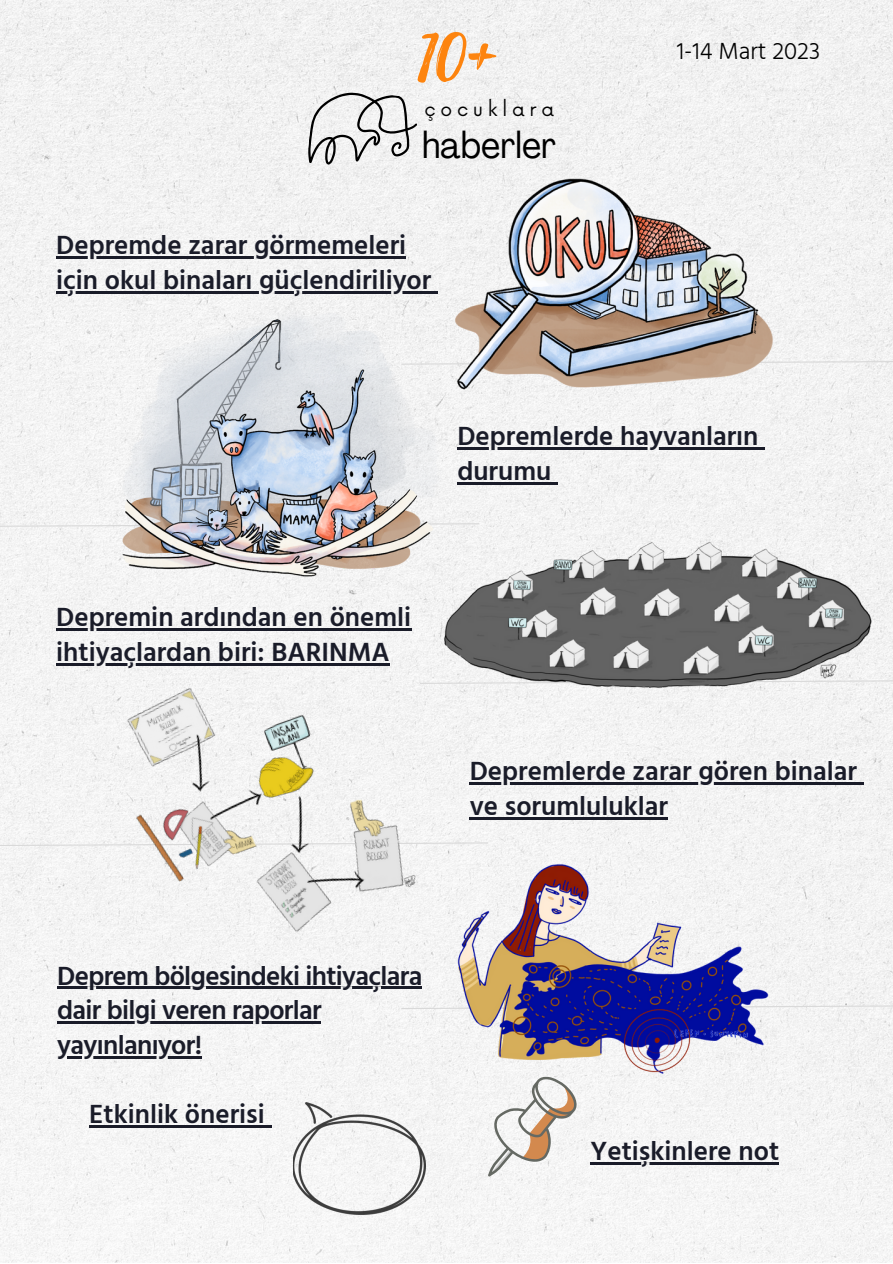
<style>
.page{position:relative;width:893px;height:1264px;background:#fff}
.page>*{position:absolute;margin:0;border:0;box-sizing:border-box;transform-origin:0 0}
.t1{font:78.15px "Playlist Script";color:#fd840f}
.t2{font:condensed 37.2px "Agrandir";color:#000}
.t3{font:600 27px/34.8px "Hind";color:#1a1c29}
.t4{font:600 27px/34.8px "Hind";letter-spacing:-.025em;color:#1a1c29}
.t5{font:300 24px "Hind";color:#000}
.t6{font:18.6px "Now";letter-spacing:.265em;color:#000}
</style>
<div class="page">
<img style="left:0;top:0;width:892px;height:1262px">
<svg style="left:0;top:522px;width:87px;height:6px"></svg>
<svg style="left:807px;top:359px;width:85px;height:6px"></svg>
<svg style="left:0;top:841px;width:46px;height:6px"></svg>
<svg style="left:771px;top:1004px;width:121px;height:5px"></svg>
<img style="left:293px;top:1102px;width:132px;height:112px">
<svg style="left:488px;top:1085px;width:90px;height:91px"></svg>
<svg style="left:307px;top:88px;width:82px;height:84px"></svg>
<img style="left:389px;top:46px;width:418px;height:334px">
<img style="left:87px;top:251px;width:370px;height:332px">
<img style="left:46px;top:583px;width:404px;height:442px">
<img style="left:426px;top:380px;width:466px;height:474px">
<hr style="left:56px;top:628px;width:355px;height:3px;background:#1a1c29">
<hr style="left:56px;top:663px;width:333px;height:2px;background:#1a1c29">
<hr style="left:469px;top:782px;width:388px;height:2px;background:#1a1c29">
<svg style="left:857px;top:782px;width:6px;height:2px"></svg>
<hr style="left:56px;top:256px;width:350px;height:2px;background:#1a1c29">
<hr style="left:56px;top:291px;width:375px;height:2px;background:#1a1c29">
<svg style="left:431px;top:291px;width:7px;height:2px"></svg>
<hr style="left:457px;top:447px;width:301px;height:2px;background:#1a1c29">
<svg style="left:758px;top:447px;width:7px;height:2px"></svg>
<hr style="left:457px;top:482px;width:94px;height:2px;background:#1a1c29">
<svg style="left:551px;top:482px;width:7px;height:2px"></svg>
<hr style="left:57px;top:986px;width:365px;height:3px;background:#1a1c29">
<hr style="left:57px;top:1021px;width:44px;height:2px;background:#1a1c29">
<hr style="left:101px;top:1021px;width:220px;height:2px;background:#1a1c29">
<hr style="left:57px;top:1056px;width:144px;height:2px;background:#1a1c29">
<hr style="left:89px;top:1125px;width:176px;height:2px;background:#1a1c29">
<svg style="left:265px;top:1125px;width:6px;height:2px"></svg>
<hr style="left:590px;top:1162px;width:189px;height:2px;background:#1a1c29">
<img style="left:450px;top:813px;width:321px;height:272px">
<img style="left:623px;top:1021px;width:167px;height:43px">
<h1 class="t1" style="left:416px;top:-6px;width:82px">10+</h1>
<p class="t6" style="left:424px;top:99px;width:131px">çocuklara</p>
<h2 class="t2" style="left:422px;top:130px;width:136px">haberler</h2>
<p class="t3" style="left:56px;top:227px;width:376px">Depremde zarar görmemeleri için okul binaları güçlendiriliyor</p>
<p class="t5" style="left:676px;top:36px;width:145px">1-14 Mart 2023</p>
<p class="t3" style="left:457px;top:418px;width:303px">Depremlerde hayvanların durumu</p>
<p class="t3" style="left:56px;top:599px;width:356px">Depremin ardından en önemli ihtiyaçlardan biri: BARINMA</p>
<p class="t3" style="left:469px;top:753px;width:389px">Depremlerde zarar gören binalar ve sorumluluklar</p>
<p class="t4" style="left:57px;top:957px;width:367px">Deprem bölgesindeki ihtiyaçlara dair bilgi veren raporlar yayınlanıyor!</p>
<p class="t3" style="left:89px;top:1096px;width:177px">Etkinlik önerisi</p>
<p class="t3" style="left:590px;top:1133px;width:190px">Yetişkinlere not</p>
</div>
